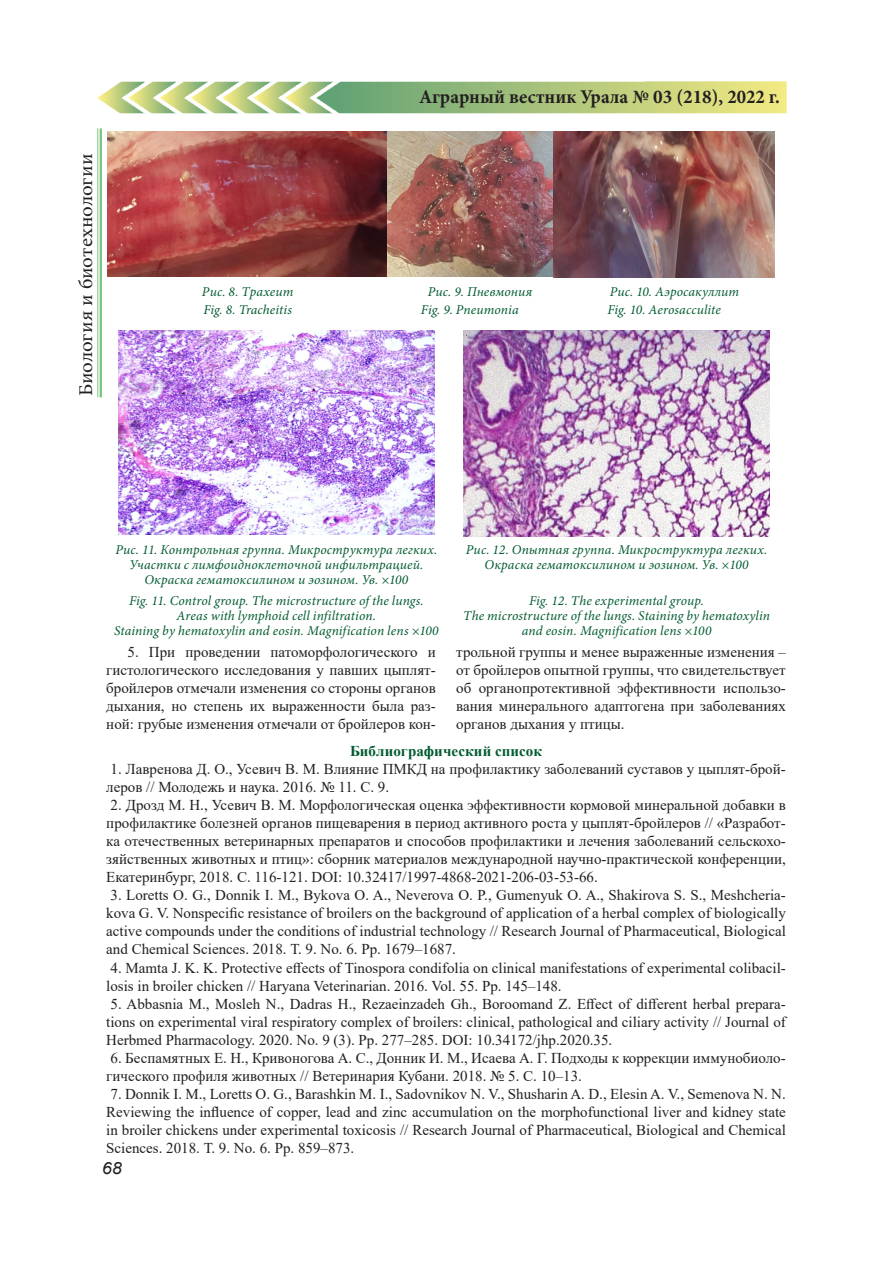
<style>
.page{position:relative;width:893px;height:1263px;background:#fff}
.page>*{position:absolute;margin:0;border:0;box-sizing:border-box;transform-origin:0 0}
.t1{font:700 19.5px "Minion Pro";color:#231f20;scale:.96 1}
.t2{font:19.5px "Minion Pro";letter-spacing:-.01em;color:#231f20;scale:1.08 1}
.t3{font:italic 16.8px "Arial";color:#231f20;scale:1.08 1}
.t4{font:15px/18px "Times New Roman";color:#231f20;text-align:justify}
.t5{font:700 15px "Times New Roman";color:#025b30}
.t6{font:italic 13.5px/15px "Minion Pro";letter-spacing:.01em;color:#025b30;text-align:center}
</style>
<div class="page">
<hr style="left:100px;top:128px;width:2px;height:269px;background:#40ae49">
<hr style="left:97px;top:128px;width:1px;height:269px;background:#40ae49">
<img style="left:98px;top:81px;width:689px;height:32px">
<img style="left:108px;top:132px;width:444px;height:145px">
<img style="left:554px;top:132px;width:221px;height:145px">
<img style="left:118px;top:331px;width:316px;height:203px">
<img style="left:464px;top:331px;width:305px;height:205px">
<h1 class="t2" style="left:73px;top:396px;width:226px;rotate:-90deg">Биология и биотехнологии</h1>
<h1 class="t1" style="left:419px;top:83px;width:377px">Аграрный вестник Урала № 03 (218), 2022 г.</h1>
<p class="t6" style="left:202px;top:284px;width:93px">Рис. 8. Трахеит</p>
<p class="t6" style="left:428px;top:284px;width:106px">Рис. 9. Пневмония</p>
<p class="t6" style="left:610px;top:284px;width:131px">Рис. 10. Аэросакуллит</p>
<p class="t6" style="left:203px;top:302px;width:90px">Fig. 8. Tracheitis</p>
<p class="t6" style="left:421px;top:302px;width:99px">Fig. 9. Pneumonia</p>
<p class="t6" style="left:607px;top:302px;width:115px">Fig. 10. Aerosacculite</p>
<p class="t6" style="left:116px;top:543px;width:323px">Рис. 11. Контрольная группа. Микроструктура легких.<br>Участки с лимфоидноклеточной инфильтрацией.<br>Окраска гематоксилином и эозином. Ув. ×100</p>
<p class="t6" style="left:466px;top:543px;width:303px">Рис. 12. Опытная группа. Микроструктура легких.<br>Окраска гематоксилином и эозином. Ув. ×100</p>
<p class="t6" style="left:114px;top:593px;width:326px">Fig. 11. Control group. The microstructure of the lungs.<br>Areas with lymphoid cell infiltration.<br>Staining by hematoxylin and eosin. Magnification lens ×100</p>
<p class="t6" style="left:463px;top:593px;width:308px">Fig. 12. The experimental group.<br>The microstructure of the lungs. Staining by hematoxylin and eosin. Magnification lens ×100</p>
<p class="t4" style="left:106px;top:642px;width:331px;text-indent:21px">5. При проведении патоморфологического и гистологического исследования у павших цыплят&shy;бройлеров отмечали изменения со стороны органов дыхания, но степень их выраженности была раз&shy;ной: грубые изменения отмечали от бройлеров кон-</p>
<p class="t4" style="left:456px;top:642px;width:331px">трольной группы и менее выраженные изменения – от бройлеров опытной группы, что свидетельствует об органопротективной эффективности использо&shy;вания минерального адаптогена при заболеваниях органов дыхания у птицы.</p>
<p class="t5" style="left:350px;top:741px;width:193px">Библиографический список</p>
<p class="t4" style="left:106px;top:760px;width:681px">1. Лавренова Д. О., Усевич В. М. Влияние ПМКД на профилактику заболеваний суставов у цыплят-брой&shy;леров // Молодежь и наука. 2016. № 11. С. 9.</p>
<p class="t4" style="left:106px;top:796px;width:681px">2. Дрозд М. Н., Усевич В. М. Морфологическая оценка эффективности кормовой минеральной добавки в профилактике болезней органов пищеварения в период активного роста у цыплят-бройлеров // «Разработ&shy;ка отечественных ветеринарных препаратов и способов профилактики и лечения заболеваний сельскохо&shy;зяйственных животных и птиц»: сборник материалов международной научно-практической конференции, Екатеринбург, 2018. С. 116-121. DOI: 10.32417/1997-4868-2021-206-03-53-66.</p>
<p class="t4" style="left:106px;top:886px;width:681px">3. Loretts O. G., Donnik I. M., Bykova O. A., Neverova O. P., Gumenyuk O. A., Shakirova S. S., Meshcheria&shy;kova G. V. Nonspecific resistance of broilers on the background of application of a herbal complex of biologically active compounds under the conditions of industrial technology // Research Journal of Pharmaceutical, Biological and Chemical Sciences. 2018. Т. 9. No. 6. Pp. 1679–1687.</p>
<p class="t4" style="left:106px;top:958px;width:681px">4. Mamta J. K. K. Protective effects of Tinospora condifolia on clinical manifestations of experimental colibacil&shy;losis in broiler chicken // Haryana Veterinarian. 2016. Vol. 55. Pp. 145–148.</p>
<p class="t4" style="left:106px;top:994px;width:681px">5. Abbasnia M., Mosleh N., Dadras H., Rezaeinzadeh Gh., Boroomand Z. Effect of different herbal prepara&shy;tions on experimental viral respiratory complex of broilers: clinical, pathological and ciliary activity // Journal of Herbmed Pharmacology. 2020. No. 9 (3). Pp. 277–285. DOI: 10.34172/jhp.2020.35.</p>
<p class="t4" style="left:106px;top:1048px;width:681px">6. Беспамятных Е. Н., Кривоногова А. С., Донник И. М., Исаева А. Г. Подходы к коррекции иммунобиоло&shy;гического профиля животных // Ветеринария Кубани. 2018. № 5. С. 10–13.</p>
<p class="t4" style="left:106px;top:1084px;width:681px">7. Donnik I. M., Loretts O. G., Barashkin M. I., Sadovnikov N. V., Shusharin A. D., Elesin A. V., Semenova N. N.<br>Reviewing the influence of copper, lead and zinc accumulation on the morphofunctional liver and kidney state in broiler chickens under experimental toxicosis // Research Journal of Pharmaceutical, Biological and Chemical Sciences. 2018. Т. 9. No. 6. Pp. 859–873.</p>
<p class="t3" style="left:102px;top:1157px;width:20px">68</p>
</div>
